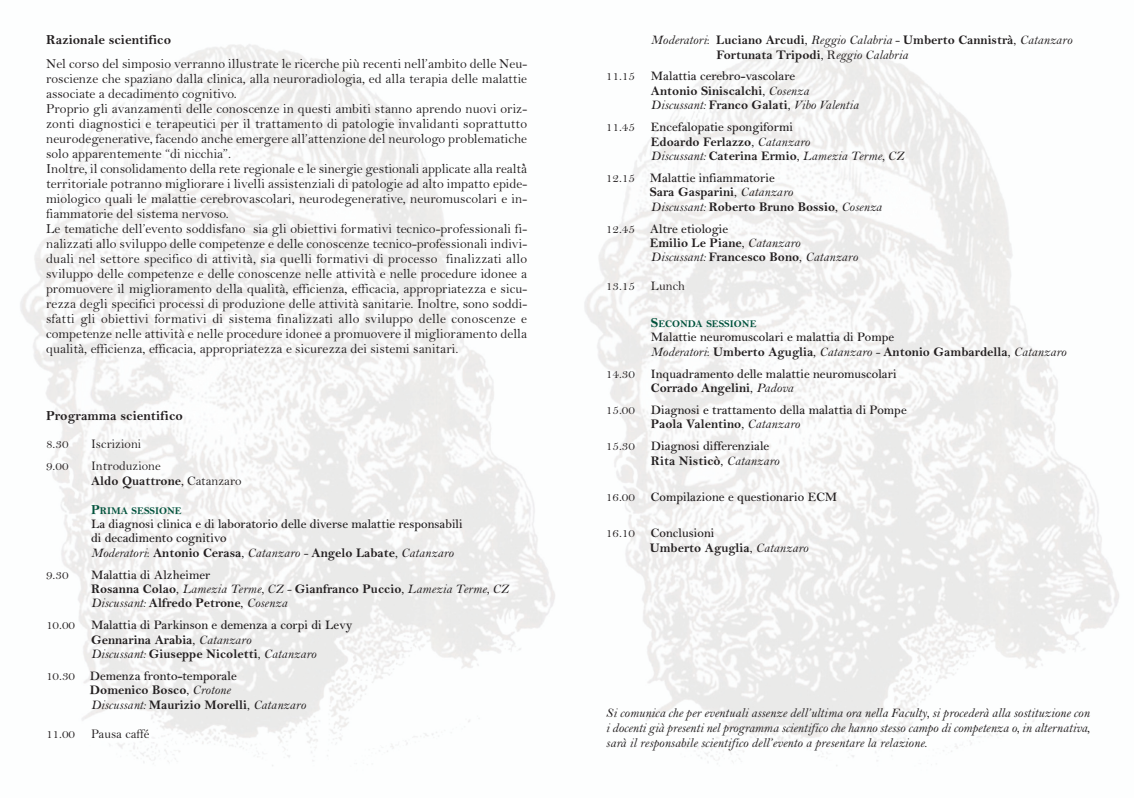
<style>
.page{position:relative;width:1134px;height:798px;background:#fff}
.page>*{position:absolute;margin:0;border:0;box-sizing:border-box;transform-origin:0 0}
.t1{font:13.75px/15px "Bell MT Std";color:#231f20}
.t2{font:700 13.75px "Bell MT Std";color:#231f20}
.t3{font:italic 13.12px/14.4px "Bell MT Std";color:#231f20}
.t4{font:600 13.12px/14.4px "Bell MT Std";color:#231f20}
.t5{font:700 13.12px/14.4px "Bell MT Std";color:#231f20}
.t6{font:13.12px/14.4px "Bell MT Std";color:#231f20}
.t7{font:700 10.25px "Bell MT Std";color:#00523c}
.s1{font-family:"Calibri"}
.s2{font-weight:700}
.s3{font-size:13.75px}
.s4{font-weight:400;font-style:italic}
.s5{font-weight:400}
.s6{font-weight:600;font-style:normal}
.s7{font-weight:700;font-style:normal}
.s8{font-style:normal}
.s9{font-weight:600}
</style>
<div class="page">
<img style="left:20px;top:44px;width:535px;height:722px">
<div style="left:567px;top:0;width:567px;height:797px;background:linear-gradient(to right,#f7f7f7,#f7f7f7)"></div>
<p class="t2" style="left:46px;top:35px;width:127px">Razionale scientifico</p>
<p class="t1" style="left:46px;top:57px;width:487px">Nel corso del simposio verranno illustrate le ricerche più recenti nell’ambito delle Neu&shy;roscienze che spaziano dalla clinica, alla neuroradiologia, ed alla terapia delle malattie associate a decadimento cognitivo.<br>Proprio gli avanzamenti delle conoscenze in questi ambiti stanno aprendo nuovi oriz&shy;zonti diagnostici e terapeutici per il trattamento di patologie invalidanti soprattutto neurodegenerative, facendo anche emergere all’attenzione del neurologo problematiche solo apparentemente “di nicchia”.<br>Inoltre, il consolidamento della rete regionale e le sinergie gestionali applicate alla realtà<span class="s1">̀ </span>territoriale potranno migliorare i livelli assistenziali di patologie ad alto impatto epide&shy;miologico quali le malattie cerebrovascolari, neurodegenerative, neuromuscolari e in&shy;fiammatorie del sistema nervoso.<br>Le tematiche dell’evento soddisfano sia gli obiettivi formativi tecnico-professionali fi&shy;nalizzati allo sviluppo delle competenze e delle conoscenze tecnico-professionali indivi&shy;duali nel settore specifico di attività, sia quelli formativi di processo finalizzati allo sviluppo delle competenze e delle conoscenze nelle attività e nelle procedure idonee a promuovere il miglioramento della qualità, efficienza, efficacia, appropriatezza e sicu&shy;rezza degli specifici processi di produzione delle attività sanitarie. Inoltre, sono soddi&shy;sfatti gli obiettivi formativi di sistema finalizzati allo sviluppo delle conoscenze e competenze nelle attività e nelle procedure idonee a promuovere il miglioramento della qualità, efficienza, efficacia, appropriatezza e sicurezza dei sistemi sanitari.</p>
<p class="t2" style="left:46px;top:410px;width:138px">Programma scientifico</p>
<p class="t6" style="left:46px;top:438px;width:24px">8.30</p>
<p class="t6" style="left:91px;top:438px;width:52px">Iscrizioni</p>
<p class="t6" style="left:46px;top:460px;width:24px">9.00</p>
<p class="t6" style="left:91px;top:460px;width:152px">Introduzione<br><span class="s2">Aldo Quattrone</span>, Catanzaro</p>
<p class="t7" style="left:91px;top:506px;width:92px"><span class="s3">P</span>RIMA SESSIONE</p>
<p class="t4" style="left:91px;top:518px;width:373px">La diagnosi clinica e di laboratorio delle diverse malattie responsabili di decadimento cognitivo<br><span class="s4">Moderatori</span><span class="s5">:</span> <span class="s2">Antonio Cerasa</span><span class="s5">,</span> <span class="s4">Catanzaro -</span> <span class="s2">Angelo Labate</span><span class="s5">,</span> <span class="s4">Catanzaro</span></p>
<p class="t6" style="left:46px;top:568px;width:24px">9.30</p>
<p class="t3" style="left:91px;top:568px;width:419px"><span class="s6">Malattia di Alzheimer<br></span><span class="s7">Rosanna Colao</span><span class="s8">,</span> Lamezia Terme, CZ - <span class="s7">Gianfranco Puccio</span><span class="s8">,</span> Lamezia Terme, CZ<br>Discussant: <span class="s7">Alfredo Petrone</span><span class="s8">,</span> Cosenza</p>
<p class="t4" style="left:91px;top:619px;width:263px;text-indent:-45px"><span class="s5">10.00</span> Malattia di Parkinson e demenza a corpi di Levy<br><span class="s2">Gennarina Arabia</span><span class="s5">,</span> <span class="s4">Catanzaro<br>Discussant:</span> <span class="s2">Giuseppe Nicoletti</span><span class="s5">,</span> <span class="s4">Catanzaro</span></p>
<p class="t5" style="left:90px;top:669px;width:217px;text-indent:-44px"><span class="s5">10.30</span> <span class="s9">Demenza fronto-temporale<br></span>Domenico Bosco<span class="s5">,</span> <span class="s4">Crotone<br>Discussant:</span> Maurizio Morelli<span class="s5">,</span> <span class="s4">Catanzaro</span></p>
<p class="t6" style="left:46px;top:727px;width:105px">11.00 Pausa caffé</p>
<p class="t3" style="left:716px;top:34px;width:357px;text-indent:-65px">Moderatori<span class="s8">:</span> <span class="s7">Luciano Arcudi</span><span class="s8">,</span> Reggio Calabria <span class="s8">-</span> <span class="s7">Umberto Cannistrà</span><span class="s8">,</span> Catanzaro<br><span class="s7">Fortunata Tripodi</span><span class="s8">, R</span>eggio Calabria</p>
<p class="t5" style="left:651px;top:70px;width:209px;text-indent:-45px"><span class="s5">11.15</span> <span class="s9">Malattia cerebro-vascolare<br></span>Antonio Siniscalchi<span class="s5">,</span> <span class="s4">Cosenza<br>Discussant:</span> Franco Galati<span class="s5">,</span> <span class="s4">Vibo Valentia</span></p>
<p class="t3" style="left:651px;top:121px;width:254px;text-indent:-45px"><span class="s8">11.45</span> <span class="s6">Encefalopatie spongiformi<br></span><span class="s7">Edoardo Ferlazzo</span><span class="s8">,</span> Catanzaro<br>Discussant: <span class="s7">Caterina Ermio</span><span class="s8">,</span> Lamezia Terme, CZ</p>
<p class="t5" style="left:650px;top:172px;width:234px;text-indent:-44px"><span class="s5">12.15</span> <span class="s9">Malattie infiammatorie<br></span>Sara Gasparini<span class="s5">,</span> <span class="s4">Catanzaro<br>Discussant:</span> Roberto Bruno Bossio<span class="s5">,</span> <span class="s4">Cosenza</span></p>
<p class="t3" style="left:650px;top:222px;width:210px;text-indent:-44px"><span class="s8">12.45</span> <span class="s6">Altre etiologie<br></span><span class="s7">Emilio Le Piane</span><span class="s8">,</span> Catanzaro<br>Discussant: <span class="s7">Francesco Bono</span><span class="s8">,</span> Catanzaro</p>
<p class="t6" style="left:606px;top:280px;width:81px">13.15 Lunch</p>
<p class="t7" style="left:651px;top:320px;width:107px"><span class="s3">S</span>ECONDA SESSIONE</p>
<p class="t4" style="left:651px;top:331px;width:417px">Malattie neuromuscolari e malattia di Pompe<br><span class="s4">Moderatori</span><span class="s5">:</span> <span class="s2">Umberto Aguglia</span><span class="s5">,</span> <span class="s4">Catanzaro -</span> <span class="s2">Antonio Gambardella</span><span class="s5">,</span> <span class="s4">Catanzaro</span></p>
<p class="t4" style="left:651px;top:367px;width:247px;text-indent:-45px"><span class="s5">14.30</span> Inquadramento delle malattie neuromuscolari<br><span class="s2">Corrado Angelini</span><span class="s5">,</span> <span class="s4">Padova</span></p>
<p class="t4" style="left:651px;top:404px;width:257px;text-indent:-45px"><span class="s5">15.00</span> Diagnosi e trattamento della malattia di Pompe<br><span class="s2">Paola Valentino</span><span class="s5">,</span> <span class="s4">Catanzaro</span></p>
<p class="t4" style="left:651px;top:440px;width:130px;text-indent:-45px"><span class="s5">15.30</span> Diagnosi differenziale<br><span class="s2">Rita Nisticò</span><span class="s5">,</span> <span class="s4">Catanzaro</span></p>
<p class="t4" style="left:606px;top:491px;width:233px"><span class="s5">16.00</span> Compilazione e questionario ECM</p>
<p class="t5" style="left:650px;top:527px;width:160px;text-indent:-44px"><span class="s5">16.10</span> <span class="s9">Conclusioni<br></span>Umberto Aguglia<span class="s5">,</span> <span class="s4">Catanzaro</span></p>
<p class="t3" style="left:606px;top:706px;width:485px;line-height:15px;text-align:justify">Si comunica che per eventuali assenze dell’ultima ora nella Faculty, si procederà alla sostituzione con i docenti già presenti nel programma scientifico che hanno stesso campo di competenza o, in alternativa, sarà il responsabile scientifico dell’evento a presentare la relazione.</p>
</div>
